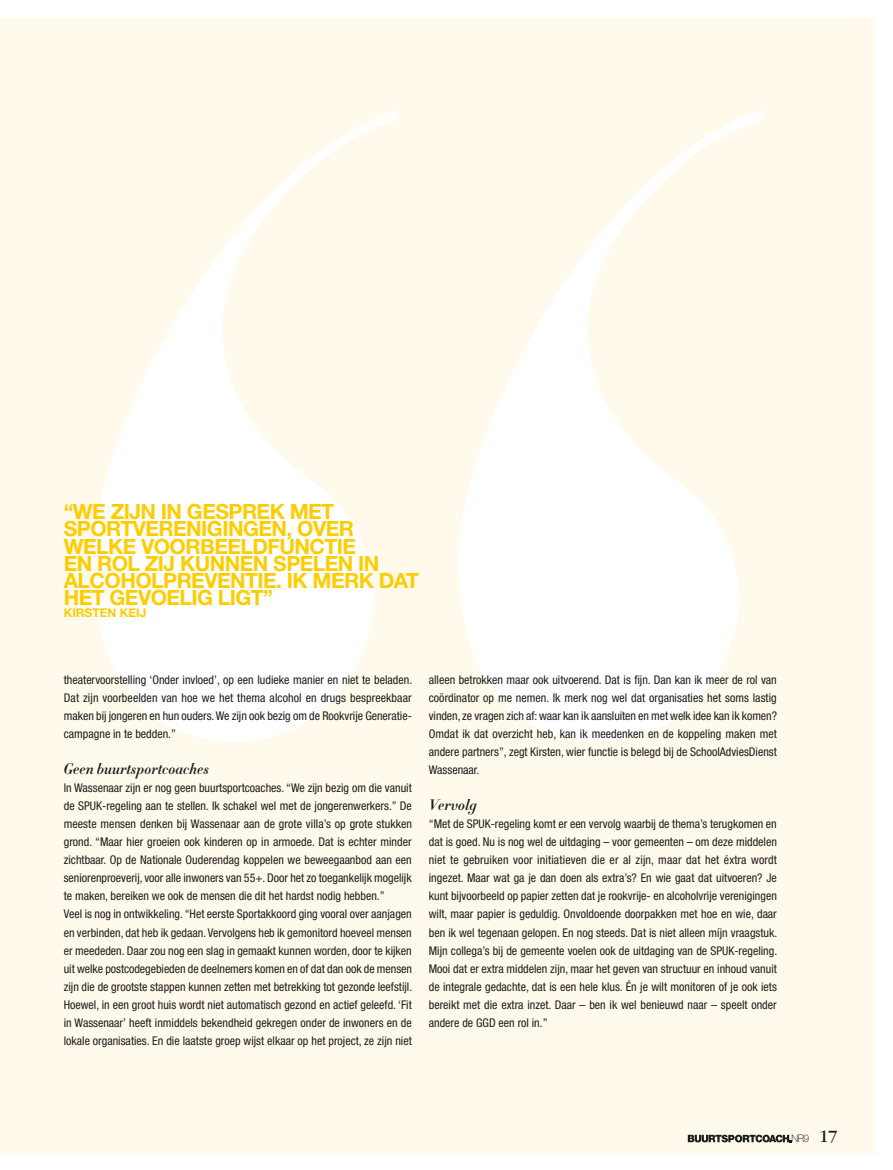
<style>
.page{position:relative;width:893px;height:1170px;background:#fff}
.page>*{position:absolute;margin:0;border:0;box-sizing:border-box;transform-origin:0 0}
.t1{font:700 21px/17.1px "Helvetica Neue LT Std";letter-spacing:-.025em;color:#fc0}
.t2{font:15px "Didot HTF B11 Bold Ital";color:#1d1d1b}
.t3{font:condensed 12px/18px "Helvetica Neue LT Std";color:#1d1d1b;text-align:justify}
.t4{font:700 12px "Helvetica Neue LT Std";color:#fc0}
.t5{font:100 10.35px "Helvetica Neue LT Std";color:#000}
.s1{font-family:"ITC Garamond Std";font-weight:400;font-size:18px;color:#1d1d1b}
</style>
<div class="page">
<div style="left:0;top:17px;width:875px;height:1135px;background:#fffaec"></div>
<svg style="left:93px;top:110px;width:671px;height:631px"></svg>
<svg style="left:688px;top:1134px;width:104px;height:8px"></svg>
<h1 class="t1" style="left:64px;top:502px;width:357px">“WE ZIJN IN GESPREK MET<br>SPORTVERENIGINGEN, OVER<br>WELKE VOORBEELDFUNCTIE<br>EN ROL ZIJ KUNNEN SPELEN IN<br>ALCOHOLPREVENTIE. IK MERK DAT<br>HET GEVOELIG LIGT”</h1>
<p class="t4" style="left:64px;top:605px;width:84px">KIRSTEN KEIJ</p>
<p class="t3" style="left:64px;top:671px;width:350px">theatervoorstelling ‘Onder invloed’, op een ludieke manier en niet te beladen.<br>Dat zijn voorbeelden van hoe we het thema alcohol en drugs bespreekbaar maken bij jongeren en hun ouders. We zijn ook bezig om de Rookvrije Generatie&shy;campagne in te bedden.”</p>
<p class="t2" style="left:64px;top:759px;width:147px">Geen buurtsportcoaches</p>
<p class="t3" style="left:64px;top:779px;width:350px;text-align:left">In Wassenaar zijn er nog geen buurtsportcoaches. “We zijn bezig om die vanuit de SPUK-regeling aan te stellen. Ik schakel wel met de jongerenwerkers.” De meeste mensen denken bij Wassenaar aan de grote villa’s op grote stukken grond. “Maar hier groeien ook kinderen op in armoede. Dat is echter minder zichtbaar. Op de Nationale Ouderendag koppelen we beweegaanbod aan een seniorenproeverij, voor alle inwoners van 55+. Door het zo toegankelijk mogelijk te maken, bereiken we ook de mensen die dit het hardst nodig hebben.”<br>Veel is nog in ontwikkeling. “Het eerste Sportakkoord ging vooral over aanjagen en verbinden, dat heb ik gedaan. Vervolgens heb ik gemonitord hoeveel mensen er meededen. Daar zou nog een slag in gemaakt kunnen worden, door te kijken uit welke postcodegebieden de deelnemers komen en of dat dan ook de mensen zijn die de grootste stappen kunnen zetten met betrekking tot gezonde leefstijl.<br>Hoewel, in een groot huis wordt niet automatisch gezond en actief geleefd. ‘Fit in Wassenaar’ heeft inmiddels bekendheid gekregen onder de inwoners en de lokale organisaties. En die laatste groep wijst elkaar op het project, ze zijn niet</p>
<p class="t3" style="left:429px;top:671px;width:350px">alleen betrokken maar ook uitvoerend. Dat is fijn. Dan kan ik meer de rol van coördinator op me nemen. Ik merk nog wel dat organisaties het soms lastig vinden, ze vragen zich af: waar kan ik aansluiten en met welk idee kan ik komen?<br>Omdat ik dat overzicht heb, kan ik meedenken en de koppeling maken met andere partners”, zegt Kirsten, wier functie is belegd bij de SchoolAdviesDienst Wassenaar.</p>
<p class="t2" style="left:429px;top:795px;width:50px">Vervolg</p>
<p class="t3" style="left:429px;top:815px;width:350px">“Met de SPUK-regeling komt er een vervolg waarbij de thema’s terugkomen en dat is goed. Nu is nog wel de uitdaging – voor gemeenten – om deze middelen niet te gebruiken voor initiatieven die er al zijn, maar dat het éxtra wordt ingezet. Maar wat ga je dan doen als extra’s? En wie gaat dat uitvoeren? Je kunt bijvoorbeeld op papier zetten dat je rookvrije- en alcoholvrije verenigingen wilt, maar papier is geduldig. Onvoldoende doorpakken met hoe en wie, daar ben ik wel tegenaan gelopen. En nog steeds. Dat is niet alleen míjn vraagstuk.<br>Mijn collega’s bij de gemeente voelen ook de uitdaging van de SPUK-regeling.<br>Mooi dat er extra middelen zijn, maar het geven van structuur en inhoud vanuit de integrale gedachte, dat is een hele klus. Én je wilt monitoren of je ook iets bereikt met die extra inzet. Daar – ben ik wel benieuwd naar – speelt onder andere de GGD een rol in.”</p>
<p class="t5" style="left:792px;top:1132px;width:48px">NR9 <span class="s1">17</span></p>
</div>
